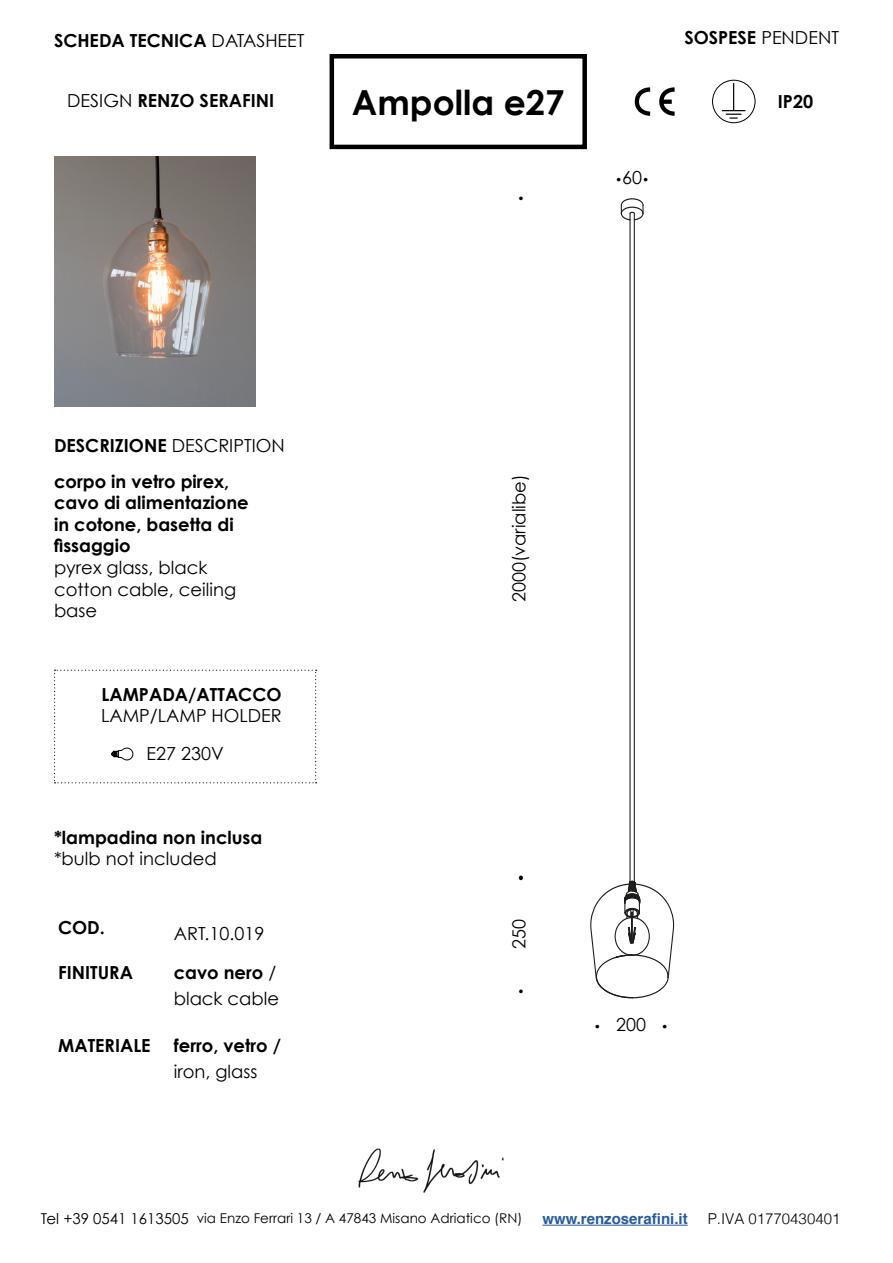
<style>
.page{position:relative;width:893px;height:1263px;background:#fff}
.page>*{position:absolute;margin:0;border:0;box-sizing:border-box;transform-origin:0 0}
.t1{font:700 34.5px "Century Gothic";color:#000}
.t2{font:700 18px/21.6px "Century Gothic";color:#000}
.t3{font:18px/21.6px "Century Gothic";color:#000}
.t4{font:700 15px "Helvetica";color:#275b9b}
.t5{font:300 15px "Helvetica";color:#000}
.t6{font:13.5px "Century Gothic";color:#000}
.t7{font:12px "Century Gothic";color:#000}
.s1{font-weight:400}
.s2{font-size:18px}
.s3{font-weight:700}
.s4{font-size:12px}
.s5{font-size:15px}
</style>
<div class="page">
<img style="left:358px;top:1148px;width:146px;height:45px">
<hr style="left:542px;top:1225px;width:146px;height:1px;background:#275b9b">
<hr style="left:629px;top:220px;width:2px;height:662px;background:#1d1d1b">
<svg style="left:620px;top:198px;width:24px;height:23px"></svg>
<hr style="left:634px;top:220px;width:1px;height:662px;background:#1d1d1b">
<svg style="left:590px;top:852px;width:84px;height:147px"></svg>
<svg style="left:634px;top:87px;width:41px;height:29px"></svg>
<svg style="left:661px;top:100px;width:11px;height:4px"></svg>
<div style="left:712px;top:80px;width:43px;height:43px;border:1px solid #000;border-radius:50%"></div>
<svg style="left:722px;top:83px;width:23px;height:36px"></svg>
<img style="left:54px;top:157px;width:201px;height:249px">
<div style="left:330px;top:54px;width:257px;height:95px;border:4px solid #000"></div>
<svg style="left:54px;top:670px;width:263px;height:113px"></svg>
<p class="t2" style="left:54px;top:30px;width:252px">SCHEDA TECNICA <span class="s1">DATASHEET</span></p>
<p class="t2" style="left:67px;top:89px;width:208px"><span class="s1">DESIGN</span> RENZO SERAFINI</p>
<p class="t2" style="left:684px;top:27px;width:156px">SOSPESE <span class="s1">PENDENT</span></p>
<h1 class="t1" style="left:352px;top:80px;width:214px">Ampolla e27</h1>
<p class="t2" style="left:778px;top:91px;width:37px">IP20</p>
<p class="t7" style="left:514px;top:202px;width:9px;rotate:-90deg">•</p>
<p class="t7" style="left:615px;top:172px;width:36px">•<span class="s2">60</span>•</p>
<p class="t2" style="left:54px;top:434px;width:232px">DESCRIZIONE <span class="s1">DESCRIPTION</span></p>
<p class="t2" style="left:54px;top:470px;width:196px">corpo in vetro pirex, cavo di alimentazione in cotone, basetta di fissaggio</p>
<p class="t3" style="left:54px;top:556px;width:184px">pyrex glass, black cotton cable, ceiling base</p>
<p class="t2" style="left:102px;top:683px;width:181px">LAMPADA/ATTACCO</p>
<p class="t3" style="left:147px;top:697px;width:137px;line-height:37.3px;text-indent:-45px">LAMP/LAMP HOLDER<br>E27 230V</p>
<p class="t2" style="left:54px;top:826px;width:210px">*lampadina non inclusa</p>
<p class="t3" style="left:54px;top:848px;width:164px">*bulb not included</p>
<p class="t2" style="left:58px;top:916px;width:48px">COD.</p>
<p class="t3" style="left:174px;top:923px;width:92px">ART.10.019</p>
<p class="t2" style="left:58px;top:961px;width:76px">FINITURA</p>
<p class="t3" style="left:174px;top:959px;width:107px;line-height:25.8px"><span class="s3">cavo nero</span> / black cable</p>
<p class="t2" style="left:58px;top:1034px;width:94px">MATERIALE</p>
<p class="t2" style="left:174px;top:1034px;width:109px">ferro, vetro /</p>
<p class="t3" style="left:174px;top:1060px;width:85px">iron, glass</p>
<p class="t3" style="left:508px;top:602px;width:129px;rotate:-90deg">2000(varialibe)</p>
<p class="t7" style="left:514px;top:881px;width:9px;rotate:-90deg">•</p>
<p class="t3" style="left:508px;top:995px;width:77px;rotate:-90deg"><span class="s4">•</span> 250</p>
<p class="t3" style="left:594px;top:1013px;width:76px"><span class="s4">•</span> 200 <span class="s4">•</span></p>
<p class="t6" style="left:41px;top:1210px;width:483px"><span class="s5">Tel +39 0541 1613505</span> via Enzo Ferrari 13 / A 47843 Misano Adriatico (RN)</p>
<p class="t4" style="left:542px;top:1207px;width:147px">www.renzoserafini.it</p>
<p class="t5" style="left:708px;top:1206px;width:134px">P.IVA 01770430401</p>
</div>
